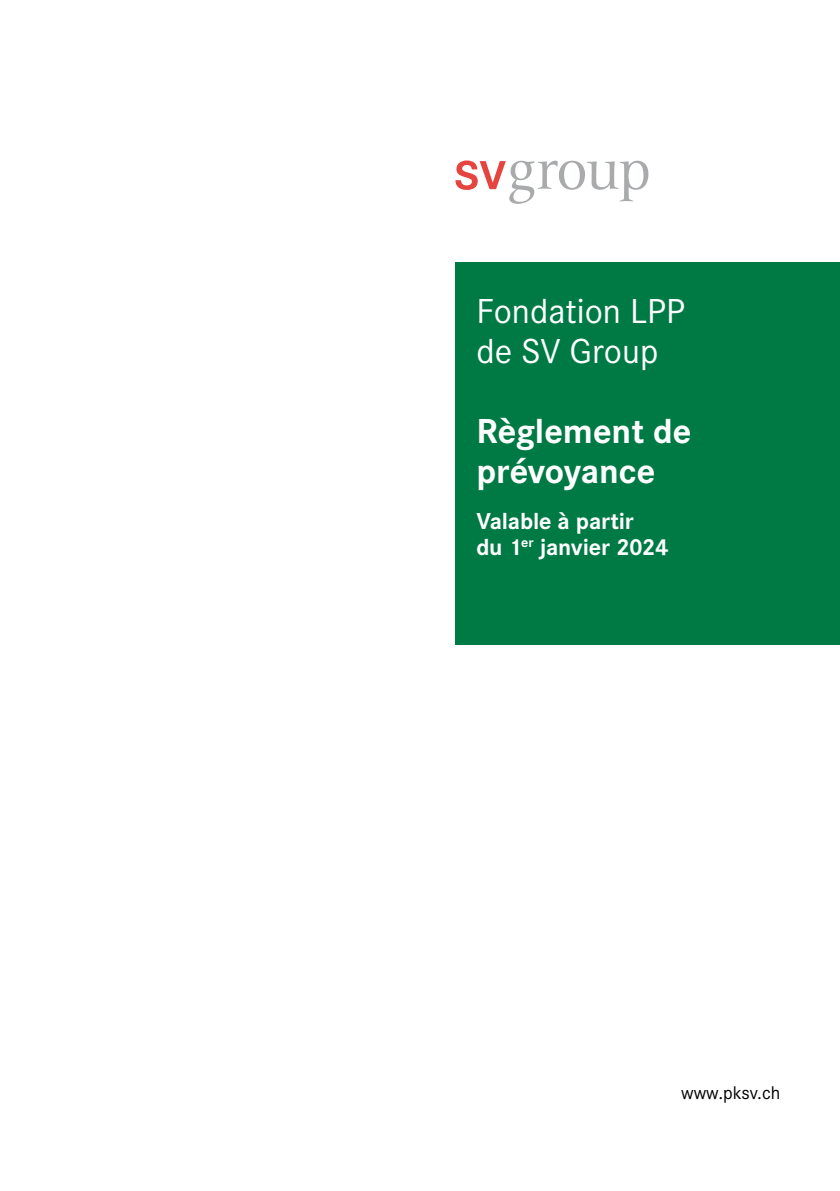
<style>
.page{position:relative;width:840px;height:1191px;background:#fff}
.page>*{position:absolute;margin:0;border:0;box-sizing:border-box;transform-origin:0 0}
.t1{font:36px/40px "Corporate S";color:#fff}
.t2{font:700 36px/40px "Corporate S";color:#fff}
.t3{font:700 24px/26px "Corporate S";letter-spacing:-.01em;color:#fff}
.t4{font:19px "Corporate S";color:#000}
</style>
<div class="page">
<div style="left:455px;top:263px;width:384px;height:382px;background:#007a45"></div>
<svg style="left:455px;top:160px;width:193px;height:44px"></svg>
<h1 class="t1" style="left:476px;top:291px;width:210px">Fondation LPP de SV Group</h1>
<h1 class="t2" style="left:476px;top:412px;width:216px">Règlement de prévoyance</h1>
<p class="t3" style="left:476px;top:508px;width:194px">Valable à partir<br>du 1<sup>er</sup> janvier 2024</p>
<p class="t4" style="left:680px;top:1082px;width:101px">www.pksv.ch</p>
</div>
